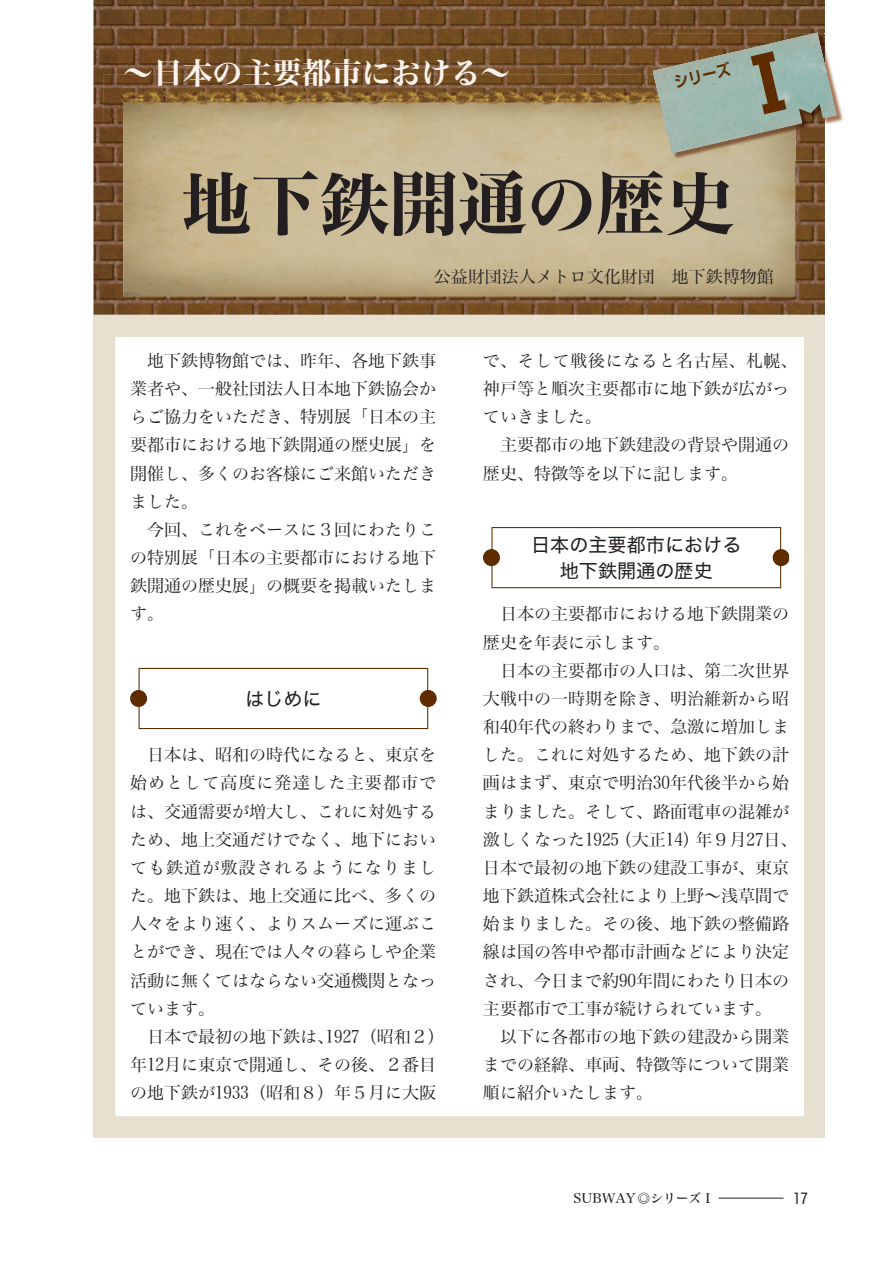
<style>
.page{position:relative;width:893px;height:1263px;background:#fff}
.page>*{position:absolute;margin:0;border:0;box-sizing:border-box;transform-origin:0 0}
.t1{font:69.15px "Hiragino Min W7 90 ms RKSJ H";color:#231f20}
.t2{font:29.7px "Hiragino Min W7 90 ms RKSJ H";color:#fdf3ed}
.t3{font:19.2px/25.5px "Hiragino Kaku W4 90 ms RKSJ H";color:#231f20;text-align:center}
.t4{font:16.95px/28.2px "Hiragino Min W3 90 ms RKSJ H";color:#231f20}
.t5{font:15.9px "Shin Go Pr 6 De Bold 90 msp RKSJ H";color:#5f2c00;scale:.9 1}
.t6{font:14.85px "Hiragino Kaku W4 90 ms RKSJ H";color:#231f20}
.t7{font:12.75px "Hiragino Min W5 90 msp RKSJ H";color:#231f20}
</style>
<div class="page">
<hr style="left:719px;top:1198px;width:64px;height:1px;background:#231f20">
<div style="left:94px;top:0;width:731px;height:1137px;background:#e6e0d1"></div>
<img style="left:94px;top:0;width:731px;height:315px">
<img style="left:123px;top:118px;width:672px;height:178px">
<img style="left:103px;top:75px;width:549px;height:43px">
<img style="left:795px;top:93px;width:49px;height:68px">
<img style="left:654px;top:154px;width:141px;height:7px">
<img style="left:652px;top:32px;width:185px;height:122px">
<div style="left:115px;top:337px;width:689px;height:780px;background:#fff"></div>
<div style="left:750px;top:50px;width:36px;height:64px;background:#9bb8b0"></div>
<p class="t2" style="left:123px;top:57px;width:388px">～日本の主要都市における～</p>
<p class="t5" style="left:673px;top:76px;width:65px;rotate:-13deg">シリーズ</p>
<p class="t1" style="left:182px;top:169px;width:554px">地下鉄開通の歴史</p>
<p class="t4" style="left:434px;top:263px;width:359px">公益財団法人メトロ文化財団　地下鉄博物館　</p>
<p class="t4" style="left:130px;top:347px;width:308px">　地下鉄博物館では、昨年、各地下鉄事業者や、一般社団法人日本地下鉄協会からご協力をいただき、特別展「日本の主要都市における地下鉄開通の歴史展」を開催し、多くのお客様にご来館いただきました。<br>　今回、これをベースに３回にわたりこの特別展「日本の主要都市における地下鉄開通の歴史展」の概要を掲載いたします。</p>
<p class="t3" style="left:245px;top:686px;width:78px">はじめに</p>
<p class="t4" style="left:130px;top:741px;width:316px">　日本は、昭和の時代になると、東京を始めとして高度に発達した主要都市では、交通需要が増大し、これに対処するため、地上交通だけでなく、地下においても鉄道が敷設されるようになりました。地下鉄は、地上交通に比べ、多くの人々をより速く、よりスムーズに運ぶことができ、現在では人々の暮らしや企業活動に無くてはならない交通機関となっています。<br>　日本で最初の地下鉄は、1927（昭和２）年12月に東京で開通し、その後、２番目の地下鉄が1933（昭和８）年５月に大阪</p>
<p class="t4" style="left:483px;top:347px;width:316px">で、そして戦後になると名古屋、札幌、神戸等と順次主要都市に地下鉄が広がっていきました。<br>　主要都市の地下鉄建設の背景や開通の歴史、特徴等を以下に記します。</p>
<p class="t3" style="left:531px;top:533px;width:212px">日本の主要都市における地下鉄開通の歴史</p>
<p class="t4" style="left:483px;top:600px;width:316px">　日本の主要都市における地下鉄開業の歴史を年表に示します。<br>　日本の主要都市の人口は、第二次世界大戦中の一時期を除き、明治維新から昭和40年代の終わりまで、急激に増加しました。これに対処するため、地下鉄の計画はまず、東京で明治30年代後半から始まりました。そして、路面電車の混雑が激しくなった1925（大正14）年９月27日、日本で最初の地下鉄の建設工事が、東京地下鉄道株式会社により上野～浅草間で始まりました。その後、地下鉄の整備路線は国の答申や都市計画などにより決定され、今日まで約90年間にわたり日本の主要都市で工事が続けられています。<br>　以下に各都市の地下鉄の建設から開業までの経緯、車両、特徴等について開業順に紹介いたします。</p>
<p class="t7" style="left:574px;top:1192px;width:142px">SUBWAY◎シリーズⅠ</p>
<p class="t6" style="left:793px;top:1191px;width:16px">17</p>
</div>
